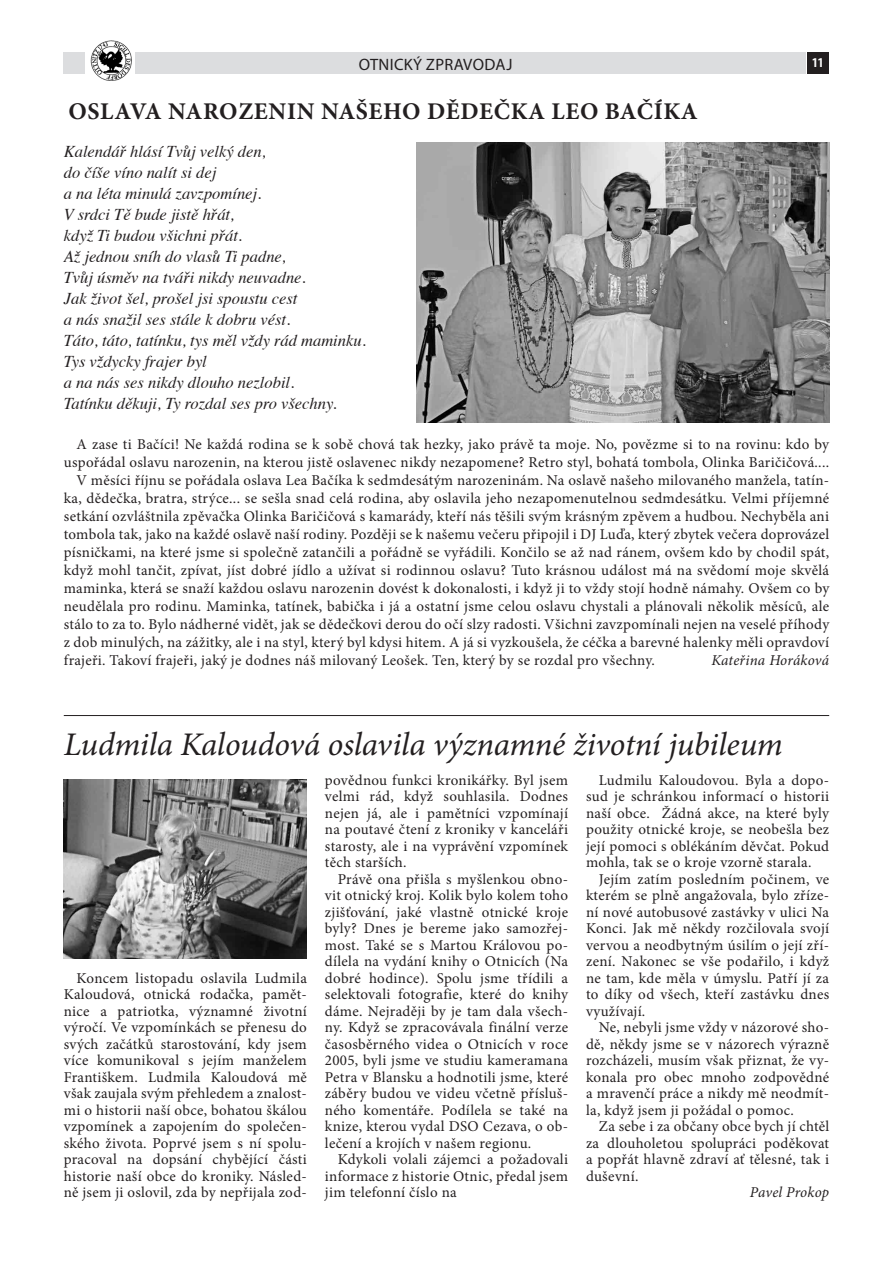
<style>
.page{position:relative;width:893px;height:1263px;background:#fff}
.page>*{position:absolute;margin:0;border:0;box-sizing:border-box;transform-origin:0 0}
.t1{font:italic 33px "Minion Pro";letter-spacing:-.005em;color:#231f20}
.t2{font:700 24px "Minion Pro";letter-spacing:.03em;color:#231f20}
.t3{font:italic 16.5px/21px "Times";color:#231f20}
.t4{font:16.5px "Myriad Pro";letter-spacing:.02em;color:#231f20}
.t5{font:15px/16.5px "Minion Pro";letter-spacing:.02em;color:#231f20;text-align:justify}
.t6{font:italic 15px "Minion Pro";letter-spacing:.01em;color:#231f20}
.t7{font:700 condensed 13.5px "Myriad Pro";color:#fff}
</style>
<div class="page">
<div style="left:63px;top:52px;width:742px;height:22px;background:#dcdddf"></div>
<div style="left:808px;top:52px;width:21px;height:22px;background:#231f20"></div>
<div style="left:86px;top:39px;width:49px;height:41px;background:#fff"></div>
<img style="left:90px;top:40px;width:42px;height:40px">
<img style="left:64px;top:779px;width:243px;height:179px">
<hr style="left:64px;top:715px;width:765px;height:1px;background:#231f20">
<img style="left:417px;top:142px;width:412px;height:280px">
<p class="t4" style="left:359px;top:54px;width:155px">OTNICKÝ ZPRAVODAJ</p>
<p class="t7" style="left:812px;top:54px;width:13px">11</p>
<h2 class="t2" style="left:68px;top:94px;width:35px">OSLAVA</h2>
<h2 class="t2" style="left:168px;top:94px;width:102px">NAROZENIN</h2>
<h2 class="t2" style="left:321px;top:94px;width:66px">NAŠEHO</h2>
<h2 class="t2" style="left:427px;top:94px;width:242px">DĚDEČKA LEO BAČÍKA</h2>
<p class="t3" style="left:64px;top:140px;width:304px">Kalendář hlásí Tvůj velký den,<br>do číše víno nalít si dej<br>a na léta minulá zavzpomínej.<br>V srdci Tě bude jistě hřát,<br>když Ti budou všichni přát.<br>Až jednou sníh do vlasů Ti padne,<br>Tvůj úsměv na tváři nikdy neuvadne.<br>Jak život šel, prošel jsi spoustu cest<br>a nás snažil ses stále k dobru vést.<br>Táto, táto, tatínku, tys měl vždy rád maminku.<br>Tys vždycky frajer byl<br>a na nás ses nikdy dlouho nezlobil.<br>Tatínku děkuji, Ty rozdal ses pro všechny.</p>
<p class="t5" style="left:77px;top:436px;width:754px">A zase ti Bačíci! Ne každá rodina se k sobě chová tak hezky, jako právě ta moje. No, povězme si to na rovinu: kdo by</p>
<p class="t5" style="left:64px;top:454px;width:767px">uspořádal oslavu narozenin, na kterou jistě oslavenec nikdy nezapomene? Retro styl, bohatá tombola, Olinka Baričičová....</p>
<p class="t5" style="left:77px;top:472px;width:754px">V měsíci říjnu se pořádala oslava Lea Bačíka k sedmdesátým narozeninám. Na oslavě našeho milovaného manžela, tatín-</p>
<p class="t5" style="left:64px;top:490px;width:767px">ka, dědečka, bratra, strýce... se sešla snad celá rodina, aby oslavila jeho nezapomenutelnou sedmdesátku. Velmi příjemné</p>
<p class="t5" style="left:64px;top:508px;width:767px">setkání ozvláštnila zpěvačka Olinka Baričičová s kamarády, kteří nás těšili svým krásným zpěvem a hudbou. Nechyběla ani</p>
<p class="t5" style="left:64px;top:526px;width:767px">tombola tak, jako na každé oslavě naší rodiny. Později se k našemu večeru připojil i DJ Luďa, který zbytek večera doprovázel</p>
<p class="t5" style="left:64px;top:544px;width:767px">písničkami, na které jsme si společně zatančili a pořádně se vyřádili. Končilo se až nad ránem, ovšem kdo by chodil spát,</p>
<p class="t5" style="left:64px;top:562px;width:767px">když mohl tančit, zpívat, jíst dobré jídlo a užívat si rodinnou oslavu? Tuto krásnou událost má na svědomí moje skvělá</p>
<p class="t5" style="left:64px;top:580px;width:767px">maminka, která se snaží každou oslavu narozenin dovést k dokonalosti, i když ji to vždy stojí hodně námahy. Ovšem co by</p>
<p class="t5" style="left:64px;top:598px;width:767px">neudělala pro rodinu. Maminka, tatínek, babička i já a ostatní jsme celou oslavu chystali a plánovali několik měsíců, ale</p>
<p class="t5" style="left:64px;top:616px;width:767px">stálo to za to. Bylo nádherné vidět, jak se dědečkovi derou do očí slzy radosti. Všichni zavzpomínali nejen na veselé příhody</p>
<p class="t5" style="left:64px;top:634px;width:767px">z dob minulých, na zážitky, ale i na styl, který byl kdysi hitem. A já si vyzkoušela, že céčka a barevné halenky měli opravdoví</p>
<p class="t5" style="left:64px;top:652px;width:593px">frajeři. Takoví frajeři, jaký je dodnes náš milovaný Leošek. Ten, který by se rozdal pro všechny.</p>
<p class="t6" style="left:712px;top:650px;width:119px">Kateřina Horáková</p>
<h1 class="t1" style="left:64px;top:722px;width:721px">Ludmila Kaloudová oslavila významné životní jubileum</h1>
<p class="t5" style="left:64px;top:969px;width:245px;text-indent:13px">Koncem listopadu oslavila Ludmila Kaloudová, otnická rodačka, pamět&shy;nice a patriotka, významné životní výročí. Ve vzpomínkách se přenesu do svých začátků starostování, kdy jsem více komunikoval s jejím manželem Františkem. Ludmila Kaloudová mě však zaujala svým přehledem a znalost&shy;mi o historii naší obce, bohatou škálou vzpomínek a zapojením do společen&shy;ského života. Poprvé jsem s ní spolu&shy;pracoval na dopsání chybějící části historie naší obce do kroniky. Násled&shy;ně jsem ji oslovil, zda by nepřijala zod-</p>
<p class="t5" style="left:325px;top:771px;width:245px">povědnou funkci kronikářky. Byl jsem velmi rád, když souhlasila. Dodnes nejen já, ale i pamětníci vzpomínají na poutavé čtení z kroniky v kanceláři starosty, ale i na vyprávění vzpomínek těch starších.</p>
<p class="t5" style="left:325px;top:870px;width:245px;text-indent:13px">Právě ona přišla s myšlenkou obno&shy;vit otnický kroj. Kolik bylo kolem toho zjišťování, jaké vlastně otnické kroje byly? Dnes je bereme jako samozřej&shy;most. Také se s Martou Královou po&shy;dílela na vydání knihy o Otnicích (Na dobré hodince). Spolu jsme třídili a selektovali fotografie, které do knihy dáme. Nejraději by je tam dala všech&shy;ny. Když se zpracovávala finální verze časosběrného videa o Otnicích v roce 2005, byli jsme ve studiu kameramana Petra v Blansku a hodnotili jsme, které záběry budou ve videu včetně přísluš&shy;ného komentáře. Podílela se také na knize, kterou vydal DSO Cezava, o ob&shy;lečení a krojích v našem regionu.</p>
<p class="t5" style="left:325px;top:1151px;width:245px;text-indent:13px">Kdykoli volali zájemci a požadovali informace z historie Otnic, předal jsem jim telefonní číslo na</p>
<p class="t5" style="left:586px;top:771px;width:245px;text-indent:13px">Ludmilu Kaloudovou. Byla a dopo&shy;sud je schránkou informací o historii naší obce. Žádná akce, na které byly použity otnické kroje, se neobešla bez její pomoci s oblékáním děvčat. Pokud mohla, tak se o kroje vzorně starala.</p>
<p class="t5" style="left:586px;top:870px;width:245px;text-indent:13px">Jejím zatím posledním počinem, ve kterém se plně angažovala, bylo zříze&shy;ní nové autobusové zastávky v ulici Na Konci. Jak mě někdy rozčilovala svojí vervou a neodbytným úsilím o její zří&shy;zení. Nakonec se vše podařilo, i když ne tam, kde měla v úmyslu. Patří jí za to díky od všech, kteří zastávku dnes využívají.</p>
<p class="t5" style="left:586px;top:1019px;width:245px;text-indent:13px">Ne, nebyli jsme vždy v názorové sho&shy;dě, někdy jsme se v názorech výrazně rozcházeli, musím však přiznat, že vy&shy;konala pro obec mnoho zodpovědné a mravenčí práce a nikdy mě neodmít&shy;la, když jsem ji požádal o pomoc.</p>
<p class="t5" style="left:586px;top:1118px;width:245px;text-indent:13px">Za sebe i za občany obce bych jí chtěl za dlouholetou spolupráci poděkovat a popřát hlavně zdraví ať tělesné, tak i duševní.</p>
<p class="t6" style="left:750px;top:1182px;width:81px">Pavel Prokop</p>
</div>
